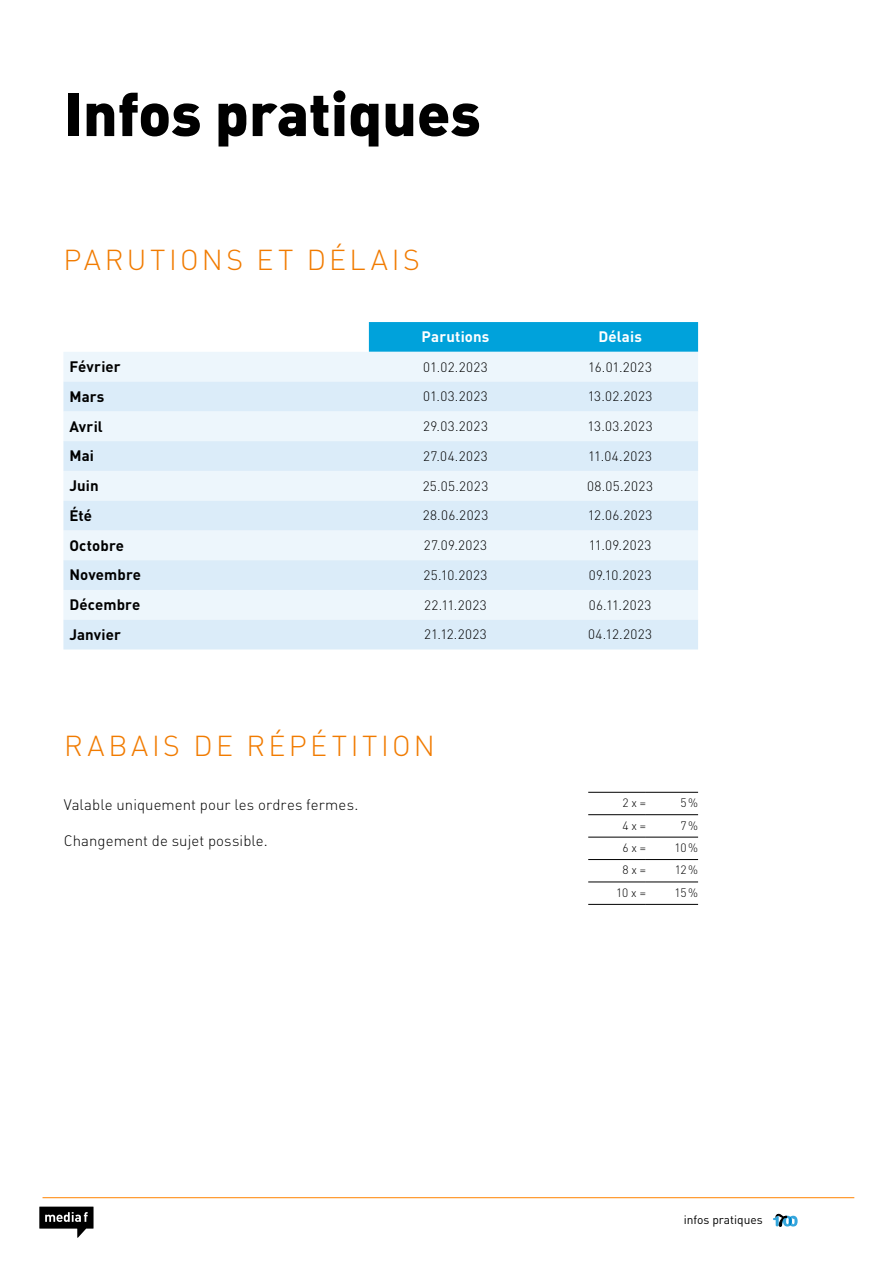
<style>
.page{position:relative;width:893px;height:1263px;background:#fff}
.page>*{position:absolute;margin:0;border:0;box-sizing:border-box;transform-origin:0 0}
.t1{font:900 60px "DIN Pro";color:#000}
.t2{font:300 28.5px "DIN Pro";letter-spacing:.12em;color:#f17b00}
.t3{font:300 15px "DIN Pro";letter-spacing:.005em;color:#000}
.t4{font:700 15px "DIN Pro";letter-spacing:.005em;color:#000}
.t5{font:700 15px "DIN Pro";letter-spacing:.01em;color:#fff}
.t6{font:300 13.5px "DIN Pro";letter-spacing:.03em;color:#000}
.t7{font:300 12px "DIN Pro";letter-spacing:-.025em;color:#000}
.t8{font:12px "DIN Pro";color:#000}
</style>
<div class="page">
<svg style="left:773px;top:1214px;width:25px;height:12px"></svg>
<svg style="left:39px;top:1206px;width:55px;height:32px"></svg>
<hr style="left:43px;top:1197px;width:811px;height:1px;background:#ff8300">
<hr style="left:588px;top:792px;width:58px;height:1px;background:#000">
<hr style="left:646px;top:792px;width:52px;height:1px;background:#000">
<hr style="left:588px;top:814px;width:58px;height:1px;background:#000">
<hr style="left:646px;top:814px;width:52px;height:1px;background:#000">
<hr style="left:588px;top:837px;width:58px;height:1px;background:#000">
<hr style="left:646px;top:837px;width:52px;height:1px;background:#000">
<hr style="left:588px;top:859px;width:58px;height:1px;background:#000">
<hr style="left:646px;top:859px;width:52px;height:1px;background:#000">
<hr style="left:588px;top:882px;width:58px;height:1px;background:#000">
<hr style="left:646px;top:882px;width:52px;height:1px;background:#000">
<hr style="left:588px;top:904px;width:58px;height:1px;background:#000">
<hr style="left:646px;top:904px;width:52px;height:1px;background:#000">
<div style="left:369px;top:322px;width:329px;height:30px;background:#00a2db"></div>
<div style="left:63px;top:352px;width:635px;height:30px;background:#edf6fc"></div>
<svg style="left:63px;top:382px;width:635px;height:267px;background:#e3f0fa"></svg>
<h1 class="t1" style="left:64px;top:63px;width:418px">Infos pratiques</h1>
<h2 class="t2" style="left:63px;top:238px;width:358px">PARUTIONS ET DÉLAIS</h2>
<p class="t5" style="left:422px;top:324px;width:69px">Parutions</p>
<p class="t5" style="left:598px;top:324px;width:45px">Délais</p>
<p class="t4" style="left:69px;top:354px;width:53px">Février</p>
<p class="t6" style="left:423px;top:356px;width:66px">01.02.2023</p>
<p class="t6" style="left:588px;top:356px;width:65px">16.01.2023</p>
<p class="t4" style="left:69px;top:384px;width:37px">Mars</p>
<p class="t6" style="left:423px;top:386px;width:66px">01.03.2023</p>
<p class="t6" style="left:588px;top:386px;width:66px">13.02.2023</p>
<p class="t4" style="left:69px;top:414px;width:35px">Avril</p>
<p class="t6" style="left:423px;top:416px;width:66px">29.03.2023</p>
<p class="t6" style="left:588px;top:416px;width:67px">13.03.2023</p>
<p class="t4" style="left:69px;top:443px;width:26px">Mai</p>
<p class="t6" style="left:423px;top:445px;width:66px">27.04.2023</p>
<p class="t6" style="left:588px;top:445px;width:65px">11.04.2023</p>
<p class="t4" style="left:69px;top:473px;width:31px">Juin</p>
<p class="t6" style="left:423px;top:475px;width:67px">25.05.2023</p>
<p class="t6" style="left:587px;top:475px;width:67px">08.05.2023</p>
<p class="t4" style="left:69px;top:503px;width:24px">Été</p>
<p class="t6" style="left:423px;top:505px;width:67px">28.06.2023</p>
<p class="t6" style="left:588px;top:505px;width:66px">12.06.2023</p>
<p class="t4" style="left:69px;top:533px;width:56px">Octobre</p>
<p class="t6" style="left:424px;top:535px;width:65px">27.09.2023</p>
<p class="t6" style="left:589px;top:535px;width:64px">11.09.2023</p>
<p class="t4" style="left:69px;top:562px;width:73px">Novembre</p>
<p class="t6" style="left:424px;top:565px;width:65px">25.10.2023</p>
<p class="t6" style="left:589px;top:565px;width:64px">09.10.2023</p>
<p class="t4" style="left:69px;top:592px;width:72px">Décembre</p>
<p class="t6" style="left:424px;top:594px;width:64px">22.11.2023</p>
<p class="t6" style="left:589px;top:594px;width:64px">06.11.2023</p>
<p class="t4" style="left:69px;top:622px;width:53px">Janvier</p>
<p class="t6" style="left:424px;top:624px;width:64px">21.12.2023</p>
<p class="t6" style="left:588px;top:624px;width:66px">04.12.2023</p>
<h2 class="t2" style="left:64px;top:724px;width:372px">RABAIS DE RÉPÉTITION</h2>
<p class="t3" style="left:64px;top:793px;width:296px">Valable uniquement pour les ordres fermes.</p>
<p class="t3" style="left:64px;top:829px;width:205px">Changement de sujet possible.</p>
<p class="t7" style="left:622px;top:794px;width:25px">2 x =</p>
<p class="t7" style="left:680px;top:794px;width:19px">5%</p>
<p class="t7" style="left:622px;top:816px;width:25px">4 x =</p>
<p class="t7" style="left:680px;top:816px;width:19px">7%</p>
<p class="t7" style="left:622px;top:838px;width:25px">6 x =</p>
<p class="t7" style="left:674px;top:838px;width:25px">10%</p>
<p class="t7" style="left:622px;top:861px;width:25px">8 x =</p>
<p class="t7" style="left:675px;top:861px;width:25px">12%</p>
<p class="t7" style="left:616px;top:883px;width:31px">10 x =</p>
<p class="t7" style="left:675px;top:883px;width:25px">15%</p>
<p class="t8" style="left:684px;top:1210px;width:81px">infos pratiques</p>
</div>
